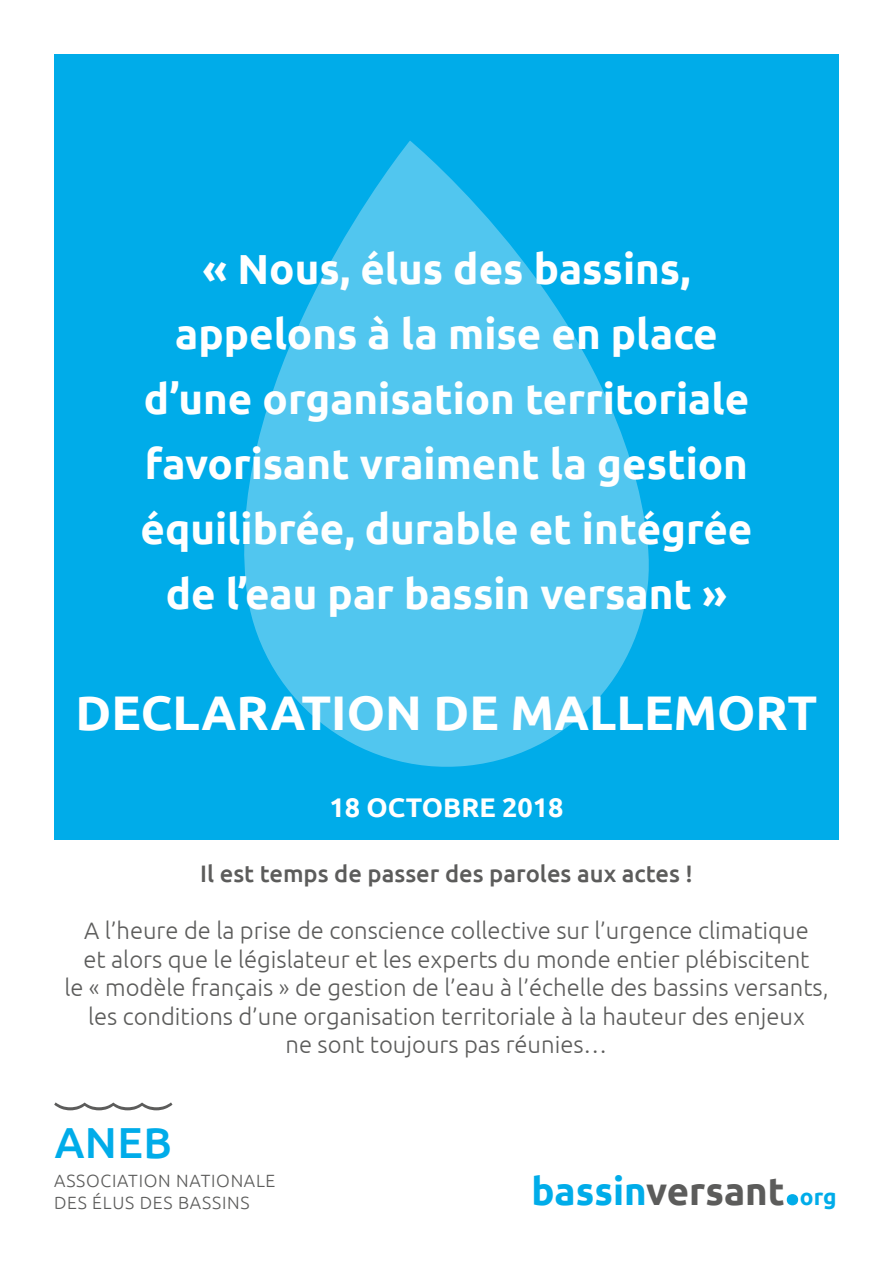
<style>
.page{position:relative;width:893px;height:1263px;background:#fff}
.page>*{position:absolute;margin:0;border:0;box-sizing:border-box;transform-origin:0 0}
.t1{font:700 48.6px "Ubuntu";color:#fff}
.t2{font:500 43.35px "Ubuntu";color:#00ace9}
.t3{font:700 42px/65.1px "Ubuntu";color:#fff;text-align:center}
.t4{font:700 38.4px "Ubuntu";color:#5c5c5b}
.t5{font:700 27px "Ubuntu";color:#fff}
.t6{font:300 23.85px/28.5px "Ubuntu";color:#5c5c5b;text-align:center}
.t7{font:500 23.85px "Ubuntu";color:#5c5c5b}
.t8{font:700 22.8px "Ubuntu";color:#00ace9}
.t9{font:300 17.7px/22.2px "Ubuntu";letter-spacing:.04em;color:#5c5c5b}
.s1{color:#00ace9}
.s2{font-size:61.2px;color:#00ace9}
</style>
<div class="page">
<div style="left:54px;top:54px;width:785px;height:785px;background:#00ace9"></div>
<svg style="left:54px;top:1102px;width:118px;height:8px"></svg>
<svg style="left:244px;top:141px;width:405px;height:626px;fill:#51c6ef"></svg>
<h3 class="t3" style="left:140px;top:235px;width:613px">« Nous, élus des bassins, appelons à la mise en place d’une organisation territoriale favorisant vraiment la gestion équilibrée, durable et intégrée de l’eau par bassin versant »</h3>
<h1 class="t1" style="left:76px;top:683px;width:743px">DECLARATION DE MALLEMORT</h1>
<p class="t5" style="left:329px;top:791px;width:236px">18 OCTOBRE 2018</p>
<p class="t7" style="left:200px;top:858px;width:494px">Il est temps de passer des paroles aux actes !</p>
<p class="t6" style="left:64px;top:916px;width:766px">A l’heure de la prise de conscience collective sur l’urgence climatique<br>et alors que le législateur et les experts du monde entier plébiscitent<br>le « modèle français » de gestion de l’eau à l’échelle des bassins versants, les conditions d’une organisation territoriale à la hauteur des enjeux<br>ne sont toujours pas réunies…</p>
<h2 class="t2" style="left:55px;top:1115px;width:119px">ANEB</h2>
<p class="t9" style="left:54px;top:1169px;width:223px">ASSOCIATION NATIONALE<br>DES ÉLUS DES BASSINS</p>
<h3 class="t4" style="left:531px;top:1167px;width:270px"><span class="s1">bassin</span>versant<span class="s2">.</span></h3>
<p class="t8" style="left:800px;top:1182px;width:38px">org</p>
</div>
